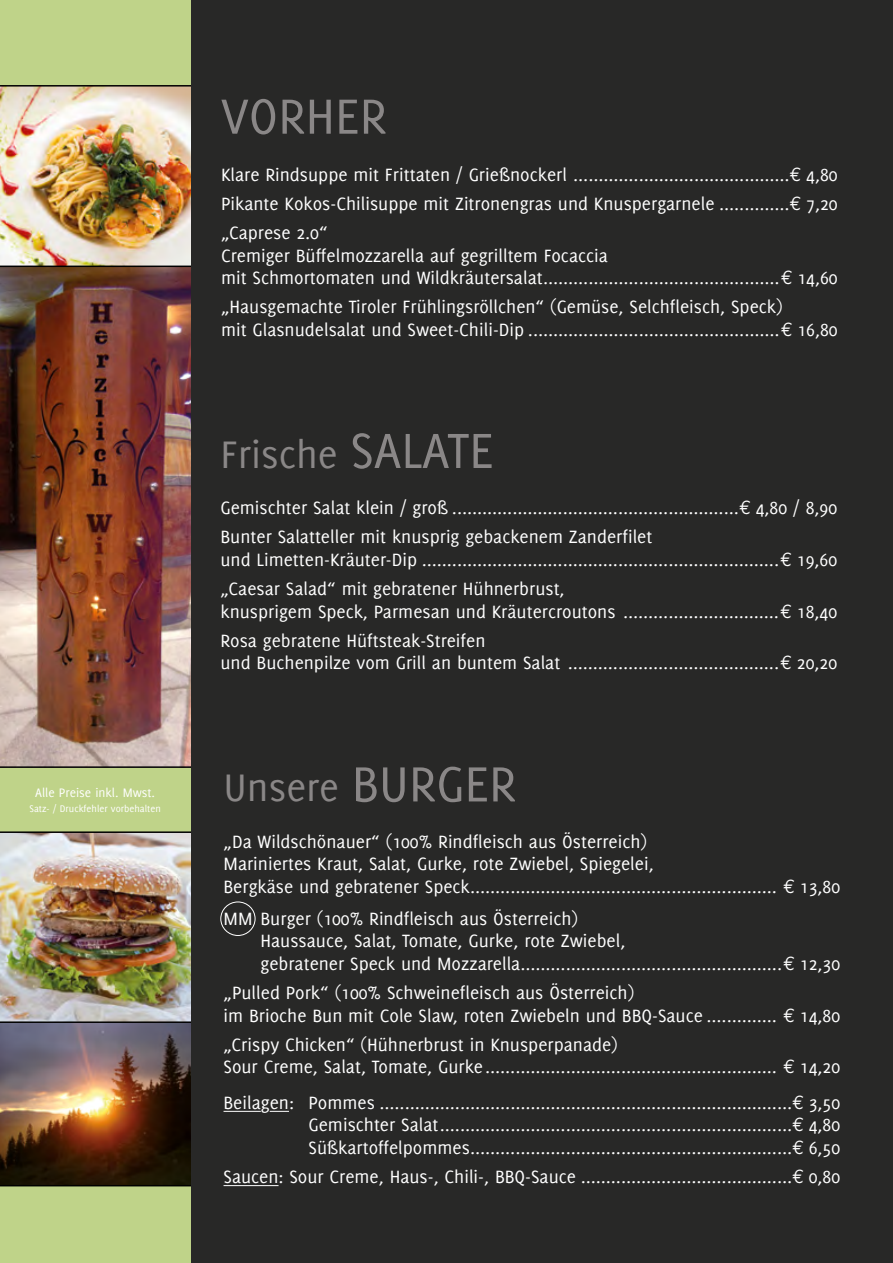
<style>
.page{position:relative;width:893px;height:1263px;background:#bfd389}
.page>*{position:absolute;margin:0;border:0;box-sizing:border-box;transform-origin:0 0}
.t1{font:54px "Delicious";color:#8a8787}
.t2{font:42px "Delicious";color:#8a8787}
.t3{font:19.5px/22.5px "Delicious";color:#fff}
.t4{font:13.5px "Delicious";color:#fff}
.t5{font:10.5px "Delicious";color:#fff}
.s1{font-size:54px}
</style>
<div class="page">
<img style="left:0;top:831px;width:191px;height:355px">
<img style="left:0;top:85px;width:191px;height:181px">
<img style="left:0;top:266px;width:191px;height:502px">
<div style="left:191px;top:0;width:702px;height:1263px;background:#282827"></div>
<hr style="left:224px;top:1111px;width:37px;height:1px;background:#fff">
<svg style="left:270px;top:1111px;width:19px;height:1px"></svg>
<hr style="left:224px;top:1185px;width:55px;height:1px;background:#fff">
<div style="left:221px;top:902px;width:34px;height:34px;border:1px solid #fff;border-radius:50%"></div>
<p class="t4" style="left:35px;top:785px;width:121px">Alle Preise inkl. Mwst.</p>
<p class="t5" style="left:29px;top:802px;width:133px">Satz- / Druckfehler vorbehalten</p>
<h1 class="t1" style="left:221px;top:86px;width:167px">VORHER</h1>
<p class="t3" style="left:221px;top:159px;width:618px;line-height:29.2px;text-align:justify">Klare Rindsuppe mit Frittaten / Grießnockerl ...........................................¤ 4,80<br>Pikante Kokos-Chilisuppe mit Zitronengras und Knuspergarnele ..............¤ 7,20 „Caprese 2.0“</p>
<p class="t3" style="left:221px;top:244px;width:618px">Cremiger Büffelmozzarella auf gegrilltem Focaccia<br>mit Schmortomaten und Wildkräutersalat...............................................¤ 14,60</p>
<p class="t3" style="left:221px;top:295px;width:618px">„Hausgemachte Tiroler Frühlingsröllchen“ (Gemüse, Selchfleisch, Speck)<br>mit Glasnudelsalat und Sweet-Chili-Dip ..................................................¤ 16,80</p>
<h2 class="t2" style="left:221px;top:431px;width:275px">Frische <span class="s1">SALATE</span></h2>
<p class="t3" style="left:221px;top:493px;width:618px;line-height:29.2px">Gemischter Salat klein / groß .........................................................¤ 4,80 / 8,90<br>Bunter Salatteller mit knusprig gebackenem Zanderfilet</p>
<p class="t3" style="left:221px;top:544px;width:618px;line-height:29.2px">und Limetten-Kräuter-Dip .......................................................................¤ 19,60 „Caesar Salad“ mit gebratener Hühnerbrust,</p>
<p class="t3" style="left:221px;top:596px;width:618px;line-height:29.2px">knusprigem Speck, Parmesan und Kräutercroutons ...............................¤ 18,40<br>Rosa gebratene Hüftsteak-Streifen</p>
<p class="t3" style="left:221px;top:651px;width:618px">und Buchenpilze vom Grill an buntem Salat ..........................................¤ 20,20</p>
<h2 class="t2" style="left:223px;top:764px;width:294px">Unsere <span class="s1">BURGER</span></h2>
<p class="t3" style="left:224px;top:830px;width:618px">„Da Wildschönauer“ (100% Rindfleisch aus Österreich)<br>Mariniertes Kraut, Salat, Gurke, rote Zwiebel, Spiegelei,<br>Bergkäse und gebratener Speck............................................................. ¤ 13,80</p>
<p class="t3" style="left:261px;top:907px;width:581px;text-indent:-37px">MM Burger (100% Rindfleisch aus Österreich)<br>Haussauce, Salat, Tomate, Gurke, rote Zwiebel,<br>gebratener Speck und Mozzarella....................................................¤ 12,30</p>
<p class="t3" style="left:224px;top:981px;width:618px">„Pulled Pork“ (100% Schweinefleisch aus Österreich)<br>im Brioche Bun mit Cole Slaw, roten Zwiebeln und BBQ-Sauce .............. ¤ 14,80</p>
<p class="t3" style="left:224px;top:1033px;width:618px">„Crispy Chicken“ (Hühnerbrust in Knusperpanade)<br>Sour Creme, Salat, Tomate, Gurke.......................................................... ¤ 14,20</p>
<p class="t3" style="left:309px;top:1091px;width:533px;text-align:justify;text-indent:-85px">Beilagen: Pommes ..................................................................................¤ 3,50<br>Gemischter Salat......................................................................¤ 4,80<br>Süßkartoffelpommes................................................................¤ 6,50</p>
<p class="t3" style="left:224px;top:1165px;width:618px">Saucen: Sour Creme, Haus-, Chili-, BBQ-Sauce ..........................................¤ 0,80</p>
</div>
